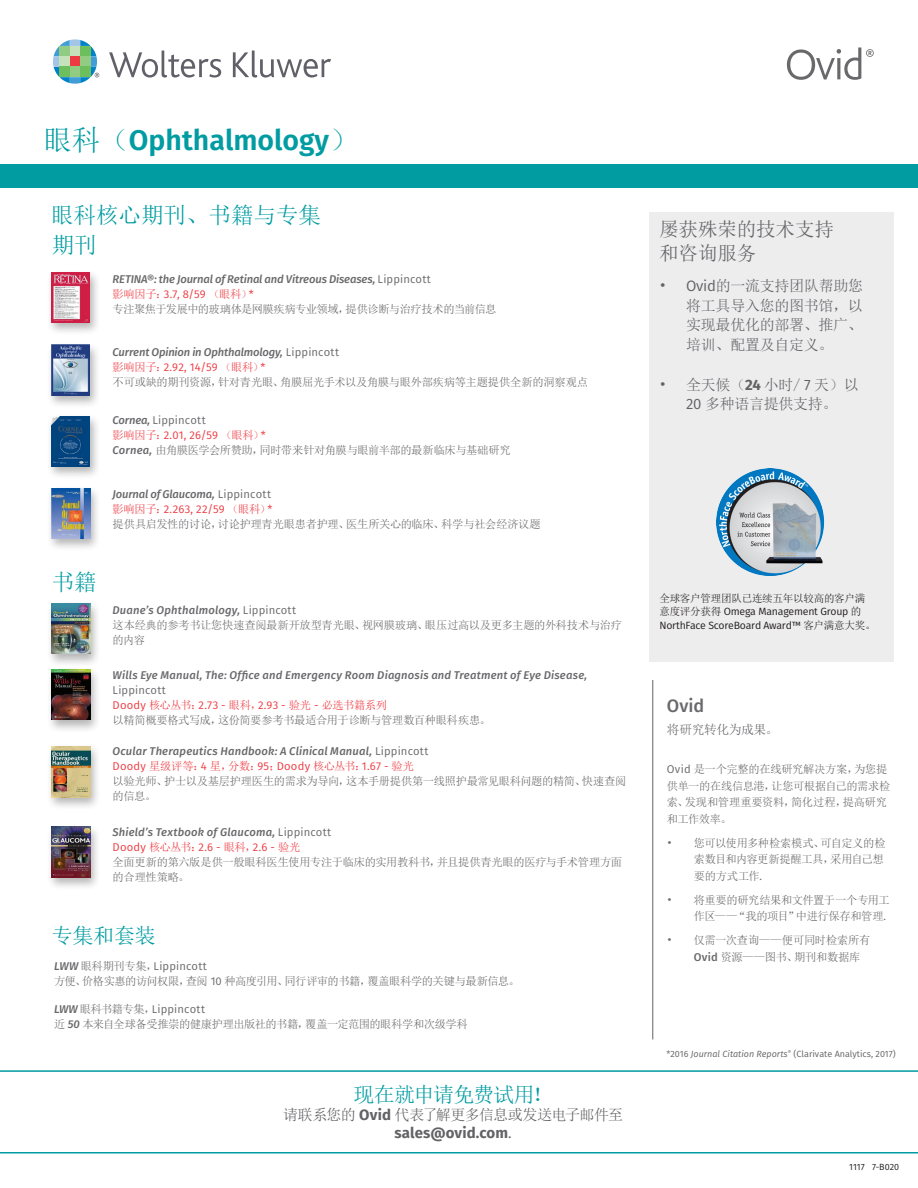
<style>
.page{position:relative;width:918px;height:1188px;background:#fff}
.page>*{position:absolute;margin:0;border:0;box-sizing:border-box;transform-origin:0 0}
.t1{font:600 28.5px "Fira Sans";color:#009ca2}
.t2{font:22.5px "Sim Sun";color:#009ca2}
.t3{font:21px "Sim Sun";letter-spacing:-.025em;color:#009ca2}
.t4{font:19.5px "Sim Sun";letter-spacing:-.005em;color:#636366}
.t5{font:500 18px "Fira Sans";color:#69696c}
.t6{font:15px/19.5px "Sim Sun";letter-spacing:-.02em;color:#636366;text-align:justify}
.t7{font:15px "Sim Sun";letter-spacing:-.04em;color:#636366}
.t8{font:700 15px "Fira Sans";letter-spacing:.005em;color:#636366}
.t9{font:12.75px "Sim Sun";letter-spacing:-.03em;color:#69696c}
.t10{font:11.25px/15px "Sim Sun";letter-spacing:-.03em;color:#69696c}
.t11{font:italic 500 11.25px/15px "Fira Sans";letter-spacing:.015em;color:#69696c}
.t12{font:italic 500 11.25px/15px "Fira Sans";letter-spacing:-.015em;color:#69696c}
.t13{font:10.5px/13.5px "Fira Sans";letter-spacing:-.02em;color:#231f20}
.t14{font:9px "Fira Sans";color:#636366}
.t15{font:9px "Fira Sans";color:#231f20}
.s1{font-family:"Sim Sun";font-weight:400}
.s2{font-weight:400;font-style:normal}
.s3{font-family:"Sim Sun";font-weight:400;font-style:normal;color:#ee3a41}
.s4{font-weight:400;font-style:normal;color:#ee3a41}
.s5{font-family:"Sim Sun";font-weight:400;font-style:normal}
.s6{font-family:"Fira Sans";font-weight:500;font-style:italic}
.s7{font-family:"Fira Sans"}
.s8{color:#ee3a41}
.s9{font-family:"Fira Sans";color:#ee3a41}
.s10{font-family:"Fira Sans";font-weight:700}
.s11{font-weight:400}
.s12{font-family:"Sim Sun"}
.s13{font-family:"Fira Sans";font-weight:500}
.s14{font-style:italic}
</style>
<div class="page">
<svg style="left:0;top:1070px;width:918px;height:84px"></svg>
<div style="left:0;top:164px;width:918px;height:24px;background:#009ca2"></div>
<svg style="left:109px;top:51px;width:112px;height:27px"></svg>
<svg style="left:233px;top:51px;width:98px;height:27px"></svg>
<svg style="left:53px;top:39px;width:46px;height:45px"></svg>
<svg style="left:787px;top:47px;width:87px;height:33px"></svg>
<div style="left:650px;top:212px;width:244px;height:450px;background:#ededee"></div>
<img style="left:717px;top:469px;width:108px;height:107px">
<div style="left:46px;top:269px;width:55px;height:67px;background:#231f20;opacity:.33"></div>
<img style="left:52px;top:272px;width:38px;height:51px">
<div style="left:46px;top:485px;width:56px;height:67px;background:#231f20;opacity:.33"></div>
<img style="left:52px;top:488px;width:38px;height:51px">
<div style="left:46px;top:342px;width:55px;height:67px;background:#231f20;opacity:.33"></div>
<img style="left:51px;top:345px;width:38px;height:50px">
<div style="left:46px;top:413px;width:55px;height:67px;background:#231f20;opacity:.33"></div>
<img style="left:51px;top:416px;width:39px;height:51px">
<div style="left:46px;top:600px;width:56px;height:67px;background:#231f20;opacity:.33"></div>
<img style="left:52px;top:603px;width:38px;height:51px">
<div style="left:46px;top:666px;width:55px;height:67px;background:#231f20;opacity:.33"></div>
<img style="left:52px;top:669px;width:38px;height:51px">
<div style="left:46px;top:744px;width:56px;height:67px;background:#231f20;opacity:.33"></div>
<img style="left:52px;top:747px;width:38px;height:50px">
<div style="left:46px;top:824px;width:56px;height:67px;background:#231f20;opacity:.33"></div>
<img style="left:52px;top:827px;width:38px;height:50px">
<hr style="left:652px;top:680px;width:1px;height:359px;background:#636366">
<p class="t1" style="left:43px;top:116px;width:316px"><span class="s1">眼科（</span>Ophthalmology<span class="s1">）</span></p>
<p class="t2" style="left:51px;top:203px;width:271px">眼科核心期刊、书籍与专集</p>
<p class="t2" style="left:52px;top:234px;width:46px">期刊</p>
<p class="t12" style="left:113px;top:271px;width:385px">RETINA®: the Journal of Retinal and Vitreous Diseases, <span class="s2">Lippincott<br></span><span class="s3">影响因子：</span><span class="s4">3.7, 8/59</span> <span class="s3">（眼科）</span><span class="s4">*<br></span><span class="s5">专注聚焦于发展中的玻璃体是网膜疾病专业领域，提供诊断与治疗技术的当前信息</span></p>
<p class="t10" style="left:113px;top:345px;width:477px"><span class="s6">Current Opinion in Ophthalmology,</span> <span class="s7">Lippincott<br></span><span class="s8">影响因子：</span><span class="s9">2.92, 14/59</span> <span class="s8">（眼科）</span><span class="s9">*<br></span>不可或缺的期刊资源，针对青光眼、角膜屈光手术以及角膜与眼外部疾病等主题提供全新的洞察观点</p>
<p class="t10" style="left:113px;top:412px;width:400px"><span class="s6">Cornea,</span> <span class="s7">Lippincott<br></span><span class="s8">影响因子：</span><span class="s9">2.01, 26/59</span> <span class="s8">（眼科）</span><span class="s9">*<br></span><span class="s6">Cornea,</span> 由角膜医学会所赞助，同时带来针对角膜与眼前半部的最新临床与基础研究</p>
<p class="t10" style="left:113px;top:486px;width:430px"><span class="s6">Journal of Glaucoma,</span> <span class="s7">Lippincott<br></span><span class="s8">影响因子：</span><span class="s9">2.263, 22/59</span> <span class="s8">（眼科）</span><span class="s9">*<br></span>提供具启发性的讨论，讨论护理青光眼患者护理、医生所关心的临床、科学与社会经济议题</p>
<p class="t2" style="left:52px;top:570px;width:46px">书籍</p>
<p class="t10" style="left:113px;top:602px;width:511px"><span class="s6">Duane’s Ophthalmology,</span> <span class="s7">Lippincott<br></span>这本经典的参考书让您快速查阅最新开放型青光眼、视网膜玻璃、眼压过高以及更多主题的外科技术与治疗的内容</p>
<p class="t11" style="left:113px;top:667px;width:476px">Wills Eye Manual, The: Office and Emergency Room Diagnosis and Treatment of Eye Disease, <span class="s2">Lippincott<br></span><span class="s4">Doody</span> <span class="s3">核心丛书：</span><span class="s4">2.73 -</span> <span class="s3">眼科，</span><span class="s4">2.93 -</span> <span class="s3">验光</span> <span class="s4">-</span> <span class="s3">必选书籍系列<br></span><span class="s5">以精简概要格式写成，这份简要参考书最适合用于诊断与管理数百种眼科疾患。</span></p>
<p class="t10" style="left:113px;top:744px;width:515px"><span class="s6">Ocular Therapeutics Handbook: A Clinical Manual,</span> <span class="s7">Lippincott<br></span><span class="s9">Doody</span> <span class="s8">星级评等：</span><span class="s9">4</span> <span class="s8">星，分数：</span><span class="s9">95</span><span class="s8">；</span><span class="s9">Doody</span> <span class="s8">核心丛书：</span><span class="s9">1.67 -</span> <span class="s8">验光<br></span>以验光师、护士以及基层护理医生的需求为导向，这本手册提供第一线照护最常见眼科问题的精简、快速查阅的信息。</p>
<p class="t10" style="left:113px;top:824px;width:511px"><span class="s6">Shield’s Textbook of Glaucoma,</span> <span class="s7">Lippincott<br></span><span class="s9">Doody</span> <span class="s8">核心丛书：</span><span class="s9">2.6 -</span> <span class="s8">眼科，</span><span class="s9">2.6 -</span> <span class="s8">验光<br></span>全面更新的第六版是供一般眼科医生使用专注于临床的实用教科书，并且提供青光眼的医疗与手术管理方面的合理性策略。</p>
<p class="t3" style="left:52px;top:925px;width:106px">专集和套装</p>
<p class="t10" style="left:54px;top:958px;width:467px"><span class="s6">LWW</span> 眼科期刊专集，<span class="s7">Lippincott<br></span>方便、价格实惠的访问权限，查阅 <span class="s7">10</span> 种高度引用、同行评审的书籍，覆盖眼科学的关键与最新信息。</p>
<p class="t10" style="left:54px;top:1002px;width:415px"><span class="s6">LWW</span> 眼科书籍专集，<span class="s7">Lippincott<br></span>近 <span class="s6">50</span> 本来自全球备受推崇的健康护理出版社的书籍，覆盖一定范围的眼科学和次级学科</p>
<p class="t3" style="left:353px;top:1084px;width:201px">现在就申请免费试用！</p>
<p class="t7" style="left:283px;top:1107px;width:342px">请联系您的 <span class="s10">Ovid</span> 代表了解更多信息或发送电子邮件至</p>
<p class="t8" style="left:394px;top:1120px;width:119px">sales@ovid.com<span class="s11">.</span></p>
<p class="t4" style="left:659px;top:219px;width:176px">屡获殊荣的技术支持</p>
<p class="t4" style="left:659px;top:243px;width:99px">和咨询服务</p>
<p class="t6" style="left:686px;top:276px;width:178px;text-indent:-27px">• <span class="s7">Ovid</span>的一流支持团队帮助您将工具导入您的图书馆，以实现最优化的部署、推广、培训、配置及自定义。</p>
<p class="t6" style="left:659px;top:374px;width:201px;text-align:center">• 全天候（<span class="s10">24</span> 小时/ <span class="s7">7</span> 天）以<br><span class="s7">20</span> 多种语言提供支持。</p>
<p class="t13" style="left:659px;top:591px;width:218px"><span class="s12">全球客户管理团队已连续五年以较高的客户满意度评分获得</span> Omega Management Group <span class="s12">的<br></span>NorthFace ScoreBoard Award™ <span class="s12">客户满意大奖。</span></p>
<p class="t5" style="left:667px;top:691px;width:39px">Ovid</p>
<p class="t9" style="left:667px;top:723px;width:113px">将研究转化为成果。</p>
<p class="t10" style="left:667px;top:761px;width:225px;line-height:16.5px"><span class="s7">Ovid</span> 是一个完整的在线研究解决方案，为您提供单一的在线信息港，让您可根据自己的需求检索、发现和管理重要资料，简化过程，提高研究和工作效率。</p>
<p class="t10" style="left:694px;top:835px;width:193px;line-height:16.5px;text-indent:-27px">• 您可以使用多种检索模式、可自定义的检索数目和内容更新提醒工具，采用自己想要的方式工作<span class="s7">.</span></p>
<p class="t10" style="left:694px;top:892px;width:198px;line-height:16.5px;text-indent:-27px">• 将重要的研究结果和文件置于一个专用工作区——“我的项目”中进行保存和管理<span class="s7">.</span></p>
<p class="t10" style="left:694px;top:932px;width:178px;line-height:16.5px;text-indent:-27px">• 仅需一次查询——便可同时检索所有<br><span class="s13">Ovid</span> 资源——图书、期刊和数据库</p>
<p class="t14" style="left:667px;top:1047px;width:231px">*2016 <span class="s14">Journal Citation Reports</span><sup>®</sup> (Clarivate Analytics, 2017)</p>
<p class="t15" style="left:849px;top:1161px;width:51px">1117 7-B020</p>
</div>
